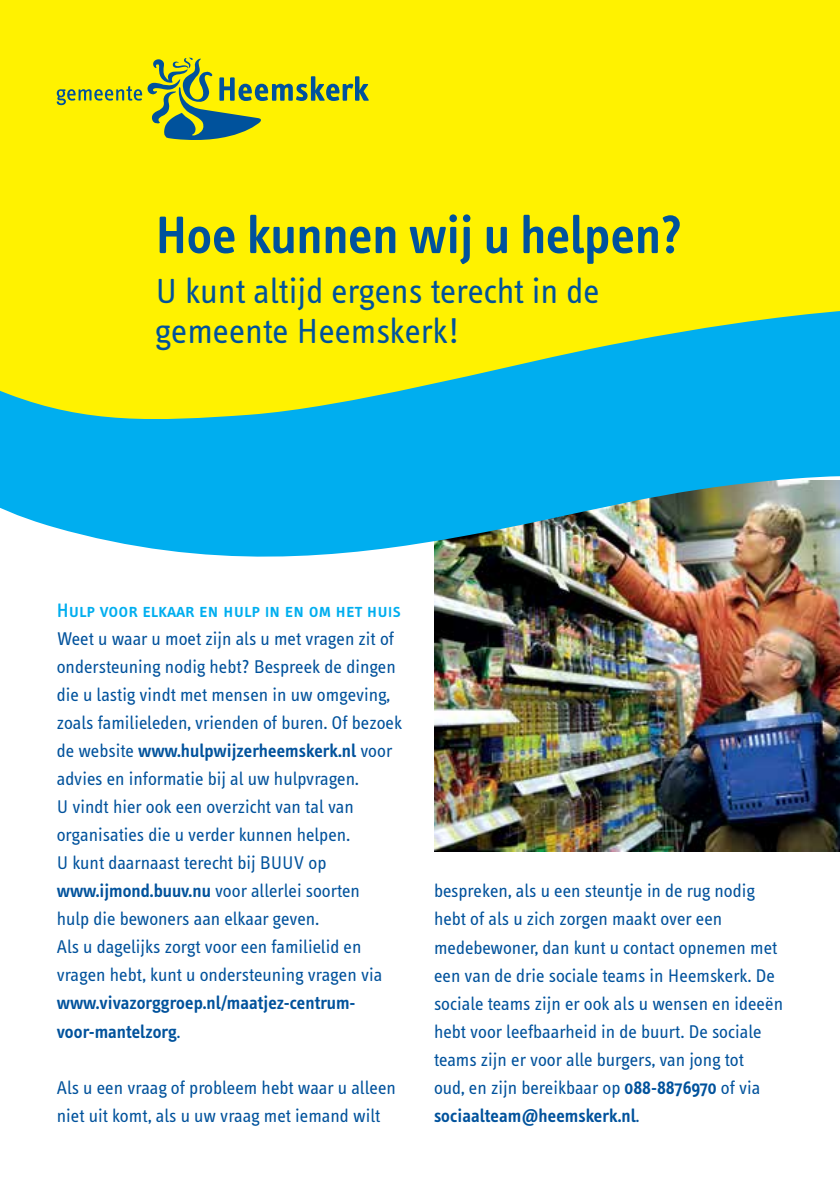
<style>
.page{position:relative;width:840px;height:1191px;background:#fff}
.page>*{position:absolute;margin:0;border:0;box-sizing:border-box;transform-origin:0 0}
.t1{font:600 54px "Info Text";letter-spacing:-.005em;color:#00529c}
.t2{font:36px/40px "Info Text";color:#00529c}
.t3{font:20px "Info Text Medium Caps";color:#00aeef}
.t4{font:19px/28px "Info Text";color:#00529c}
.t5{font:600 19px/28px "Info Text";color:#00529c}
.s1{font-weight:600}
.s2{font-weight:400}
</style>
<div class="page">
<img style="left:434px;top:630px;width:405px;height:221px">
<div style="left:0;top:0;width:839px;height:421px;background:#fff200"></div>
<img style="left:0;top:311px;width:839px;height:319px">
<svg style="left:57px;top:58px;width:312px;height:82px"></svg>
<h1 class="t1" style="left:155px;top:205px;width:527px">Hoe kunnen wij u helpen?</h1>
<h2 class="t2" style="left:155px;top:272px;width:445px">U kunt altijd ergens terecht in de gemeente Heemskerk!</h2>
<p class="t3" style="left:57px;top:599px;width:345px">Hulp voor elkaar en hulp in en om het huis</p>
<p class="t4" style="left:57px;top:625px;width:347px">Weet u waar u moet zijn als u met vragen zit of ondersteuning nodig hebt? Bespreek de dingen die u lastig vindt met mensen in uw omgeving, zoals familieleden, vrienden of buren. Of bezoek de website <span class="s1">www.hulpwijzerheemskerk.nl</span> voor advies en informatie bij al uw hulpvragen.<br>U vindt hier ook een overzicht van tal van organisaties die u verder kunnen helpen.<br>U kunt daarnaast terecht bij BUUV op <span class="s1">www.ijmond.buuv.nu</span> voor allerlei soorten<br>hulp die bewoners aan elkaar geven.<br>Als u dagelijks zorgt voor een familielid en vragen hebt, kunt u ondersteuning vragen via</p>
<p class="t5" style="left:57px;top:989px;width:300px">www.vivazorggroep.nl/maatjez-centrum&shy;voor-mantelzorg<span class="s2">.</span></p>
<p class="t4" style="left:57px;top:1073px;width:340px">Als u een vraag of probleem hebt waar u alleen niet uit komt, als u uw vraag met iemand wilt</p>
<p class="t4" style="left:434px;top:877px;width:350px">bespreken, als u een steuntje in de rug nodig hebt of als u zich zorgen maakt over een medebewoner, dan kunt u contact opnemen met een van de drie sociale teams in Heemskerk. De sociale teams zijn er ook als u wensen en ideeën hebt voor leefbaarheid in de buurt. De sociale teams zijn er voor alle burgers, van jong tot<br>oud, en zijn bereikbaar op <span class="s1">088-8876970</span> of via <span class="s1">sociaalteam@heemskerk.nl</span>.</p>
</div>
